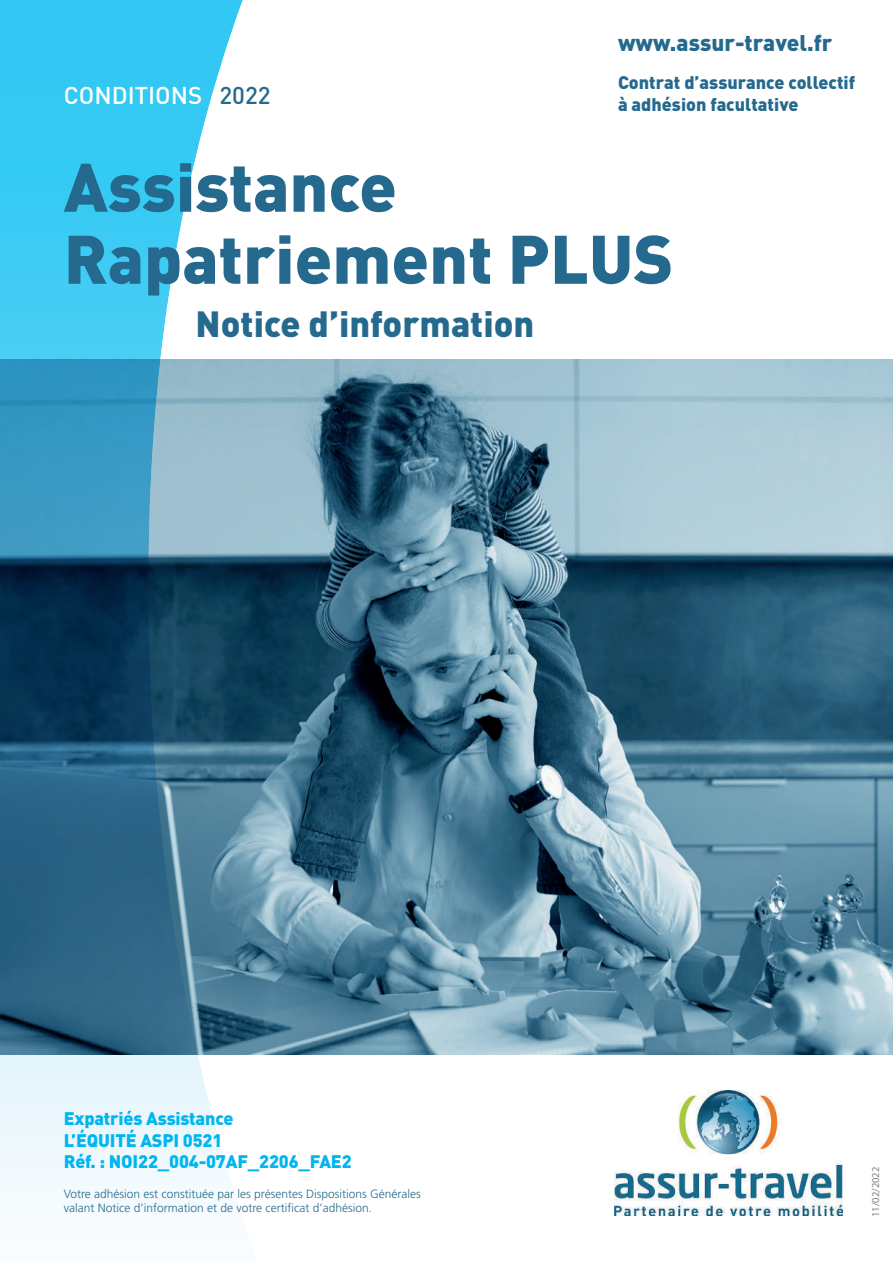
<style>
.page{position:relative;width:893px;height:1263px;background:#fff}
.page>*{position:absolute;margin:0;border:0;box-sizing:border-box;transform-origin:0 0}
.t1{font:900 67.5px/72px "DIN";color:#256a8e}
.t2{font:900 36px "DIN";color:#256a8e}
.t3{font:500 24px "DIN";color:#fff}
.t4{font:900 22.5px "DIN";color:#256a8e}
.t5{font:900 18px/21.6px "DIN";letter-spacing:-.01em;color:#00b6f0}
.t6{font:900 18px/21.6px "DIN";color:#256a8e}
.t7{font:300 12px/14.4px "Frutiger LT Std";color:#256a8e}
.t8{font:10.5px "Myriad Pro";color:#808285}
.s1{color:#256a8e}
</style>
<div class="page">
<img style="left:258px;top:359px;width:635px;height:695px">
<svg style="left:0;top:0;width:258px;height:1203px;background:#5c9eba"></svg>
<img style="left:614px;top:1091px;width:228px;height:125px">
<h3 class="t3" style="left:64px;top:87px;width:208px">CONDITIONS <span class="s1">2022</span></h3>
<h3 class="t4" style="left:618px;top:34px;width:216px">www.assur-travel.fr</h3>
<h3 class="t6" style="left:618px;top:73px;width:239px">Contrat d’assurance collectif à adhésion facultative</h3>
<h1 class="t1" style="left:64px;top:155px;width:611px">Assistance<br>Rapatriement PLUS</h1>
<h2 class="t2" style="left:196px;top:309px;width:340px">Notice d’information</h2>
<h3 class="t5" style="left:64px;top:1109px;width:289px">Expatriés Assistance<br>L’ÉQUITÉ ASPI 0521<br>Réf. : NOI22_004-07AF_2206_FAE2</h3>
<p class="t7" style="left:64px;top:1187px;width:358px">Votre adhésion est constituée par les présentes Dispositions Générales valant Notice d’information et de votre certificat d’adhésion.</p>
<p class="t8" style="left:869px;top:1217px;width:52px;rotate:-90deg">11/02/2022</p>
</div>
